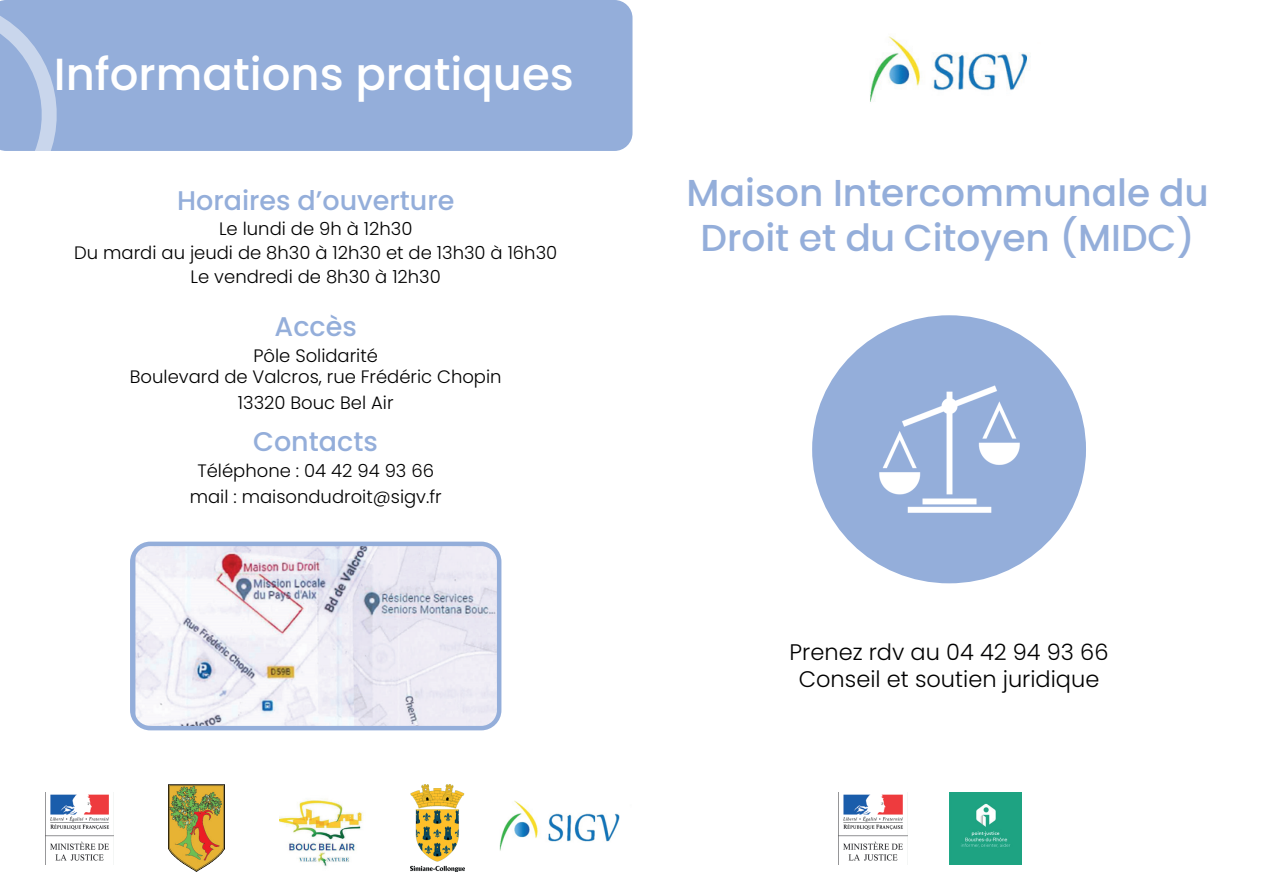
<style>
.page{position:relative;width:1263px;height:893px;background:#fff}
.page>*{position:absolute;margin:0;border:0;box-sizing:border-box;transform-origin:0 0}
.t1{font:500 45px "Poppins";color:#fff}
.t2{font:500 37.5px/45px "Poppins";color:#94aeda;text-align:center}
.t3{font:500 27px "Poppins";color:#94aeda}
.t4{font:300 22.5px/27px "Poppins";color:#000001;text-align:center}
.t5{font:300 18px/21.6px "Poppins";color:#000001;text-align:center}
</style>
<div class="page">
<div style="left:81px;top:0;width:551px;height:151px;background:#94aeda"></div>
<img style="left:135px;top:547px;width:361px;height:178px">
<div style="left:130px;top:542px;width:371px;height:188px;border:4px solid #94aeda;border-radius:18px"></div>
<svg style="left:0;top:0;width:81px;height:151px;background:#9db5dd"></svg>
<img style="left:813px;top:316px;width:272px;height:266px">
<div style="left:806px;top:309px;width:286px;height:280px;border:6px solid #fff;border-radius:50%"></div>
<img style="left:499px;top:800px;width:121px;height:51px">
<img style="left:45px;top:792px;width:69px;height:73px">
<img style="left:838px;top:792px;width:69px;height:73px">
<img style="left:870px;top:36px;width:161px;height:66px">
<img style="left:279px;top:799px;width:85px;height:68px">
<img style="left:168px;top:784px;width:57px;height:88px">
<img style="left:410px;top:784px;width:55px;height:88px">
<img style="left:949px;top:792px;width:72px;height:73px">
<div style="left:614px;top:785px;width:65px;height:19px;background:#fff"></div>
<div style="left:1008px;top:10px;width:65px;height:31px;background:#fff"></div>
<h1 class="t1" style="left:54px;top:48px;width:521px">Informations pratiques</h1>
<h3 class="t3" style="left:177px;top:185px;width:279px">Horaires d’ouverture</h3>
<p class="t5" style="left:219px;top:218px;width:195px">Le lundi de 9h à 12h30</p>
<p class="t5" style="left:74px;top:242px;width:485px">Du mardi au jeudi de 8h30 à 12h30 et de 13h30 à 16h30</p>
<p class="t5" style="left:191px;top:266px;width:252px">Le vendredi de 8h30 à 12h30</p>
<h3 class="t3" style="left:275px;top:311px;width:84px">Accès</h3>
<p class="t5" style="left:130px;top:345px;width:373px">Pôle Solidarité<br>Boulevard de Valcros, rue Frédéric Chopin</p>
<p class="t5" style="left:238px;top:392px;width:157px">13320 Bouc Bel Air</p>
<h3 class="t3" style="left:253px;top:426px;width:126px">Contacts</h3>
<p class="t5" style="left:190px;top:457px;width:254px;line-height:26.5px">Téléphone : 04 42 94 93 66 mail : maisondudroit@sigv.fr</p>
<h2 class="t2" style="left:687px;top:170px;width:524px">Maison Intercommunale du<br>Droit et du Citoyen (MIDC)</h2>
<p class="t4" style="left:790px;top:638px;width:320px">Prenez rdv au 04 42 94 93 66<br>Conseil et soutien juridique</p>
</div>
